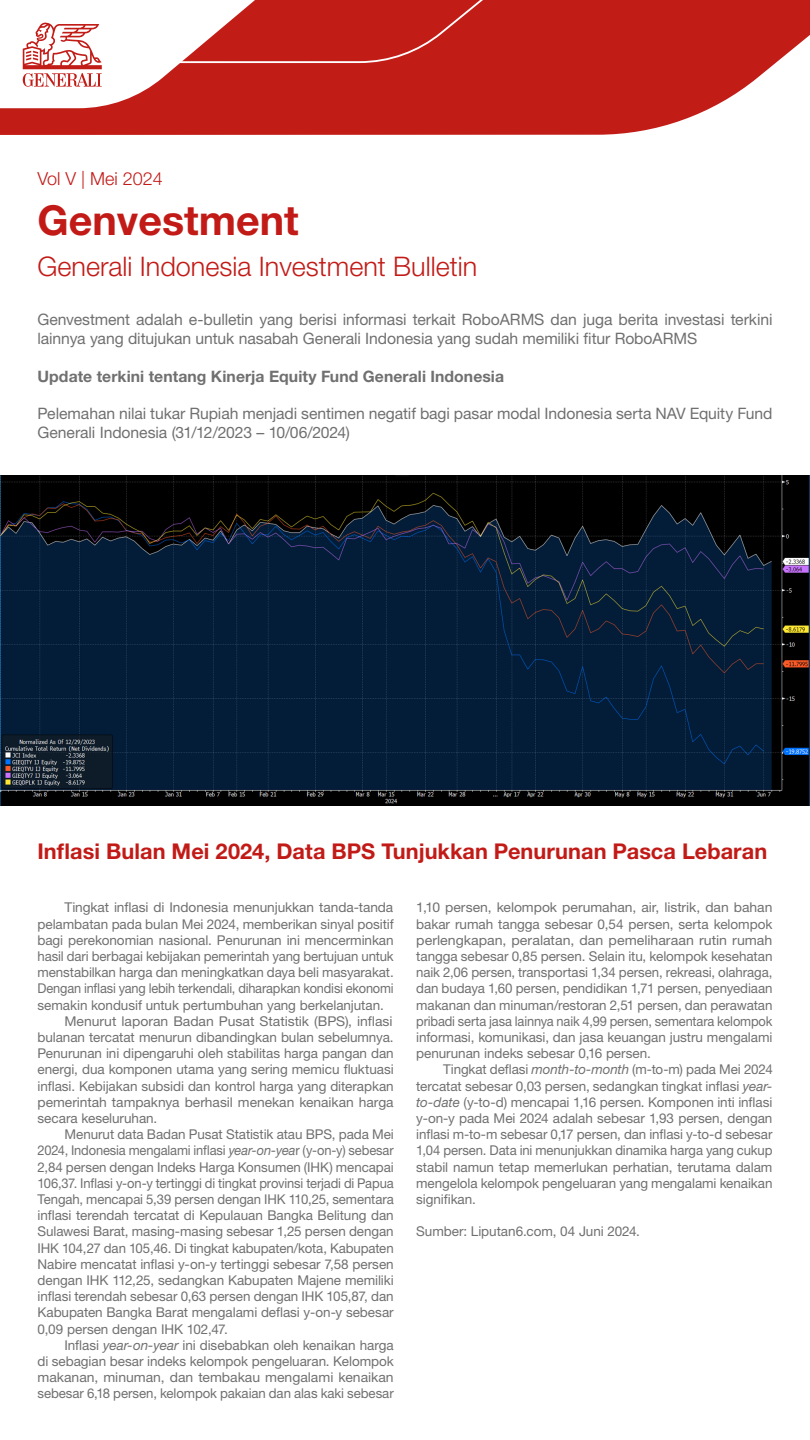
<style>
.page{position:relative;width:810px;height:1440px;background:#fff}
.page>*{position:absolute;margin:0;border:0;box-sizing:border-box;transform-origin:0 0}
.t1{font:700 41.25px "Helvetica Neue LT Std";color:#c21b17}
.t2{font:300 27px "Helvetica Neue LT Std";color:#c21b17}
.t3{font:700 21.75px "Helvetica Neue LT Std";color:#c21b17}
.t4{font:300 18px "Helvetica Neue LT Std";color:#c21b17}
.t5{font:15.75px/18.9px "Helvetica Neue LT Std";letter-spacing:-.005em;color:#707070}
.t6{font:700 15.75px "Helvetica Neue LT Std";letter-spacing:.005em;color:#707070}
.t7{font:13.5px/16.2px "Helvetica Neue LT Std";letter-spacing:-.005em;color:#707070;text-align:justify}
.s1{font-style:italic}
</style>
<div class="page">
<svg style="left:0;top:0;width:810px;height:135px;fill:#c21c17"></svg>
<svg style="left:0;top:0;width:626px;height:108px"></svg>
<img style="left:0;top:476px;width:810px;height:330px">
<p class="t4" style="left:38px;top:168px;width:127px">Vol V | Mei 2024</p>
<p class="t1" style="left:38px;top:195px;width:263px">Genvestment</p>
<p class="t2" style="left:38px;top:250px;width:441px">Generali Indonesia Investment Bulletin</p>
<p class="t5" style="left:38px;top:310px;width:737px">Genvestment adalah e-bulletin yang berisi informasi terkait RoboARMS dan juga berita investasi terkini lainnya yang ditujukan untuk nasabah Generali Indonesia yang sudah memiliki fitur RoboARMS</p>
<p class="t6" style="left:38px;top:366px;width:468px">Update terkini tentang Kinerja Equity Fund Generali Indonesia</p>
<p class="t5" style="left:38px;top:404px;width:737px">Pelemahan nilai tukar Rupiah menjadi sentimen negatif bagi pasar modal Indonesia serta NAV Equity Fund<br>Generali Indonesia (31/12/2023 – 10/06/2024)</p>
<p class="t3" style="left:38px;top:838px;width:731px">Inflasi Bulan Mei 2024, Data BPS Tunjukkan Penurunan Pasca Lebaran</p>
<p class="t7" style="left:38px;top:899px;width:358px;text-indent:27px">Tingkat inflasi di Indonesia menunjukkan tanda-tanda pelambatan pada bulan Mei 2024, memberikan sinyal positif bagi perekonomian nasional. Penurunan ini mencerminkan hasil dari berbagai kebijakan pemerintah yang bertujuan untuk menstabilkan harga dan meningkatkan daya beli masyarakat.<br>Dengan inflasi yang lebih terkendali, diharapkan kondisi ekonomi semakin kondusif untuk pertumbuhan yang berkelanjutan.</p>
<p class="t7" style="left:38px;top:1013px;width:358px;text-indent:27px">Menurut laporan Badan Pusat Statistik (BPS), inflasi bulanan tercatat menurun dibandingkan bulan sebelumnya.<br>Penurunan ini dipengaruhi oleh stabilitas harga pangan dan energi, dua komponen utama yang sering memicu fluktuasi inflasi. Kebijakan subsidi dan kontrol harga yang diterapkan pemerintah tampaknya berhasil menekan kenaikan harga secara keseluruhan.</p>
<p class="t7" style="left:38px;top:1126px;width:358px;text-indent:27px">Menurut data Badan Pusat Statistik atau BPS, pada Mei 2024, Indonesia mengalami inflasi <span class="s1">year-on-yea</span>r (y-on-y) sebesar 2,84 persen dengan Indeks Harga Konsumen (IHK) mencapai 106,37. Inflasi y-on-y tertinggi di tingkat provinsi terjadi di Papua Tengah, mencapai 5,39 persen dengan IHK 110,25, sementara inflasi terendah tercatat di Kepulauan Bangka Belitung dan Sulawesi Barat, masing-masing sebesar 1,25 persen dengan IHK 104,27 dan 105,46. Di tingkat kabupaten/kota, Kabupaten Nabire mencatat inflasi y-on-y tertinggi sebesar 7,58 persen dengan IHK 112,25, sedangkan Kabupaten Majene memiliki inflasi terendah sebesar 0,63 persen dengan IHK 105,87, dan Kabupaten Bangka Barat mengalami deflasi y-on-y sebesar 0,09 persen dengan IHK 102,47.</p>
<p class="t7" style="left:38px;top:1337px;width:358px;text-indent:27px">Inflasi <span class="s1">year-on-year</span> ini disebabkan oleh kenaikan harga di sebagian besar indeks kelompok pengeluaran. Kelompok makanan, minuman, dan tembakau mengalami kenaikan sebesar 6,18 persen, kelompok pakaian dan alas kaki sebesar</p>
<p class="t7" style="left:416px;top:899px;width:358px">1,10 persen, kelompok perumahan, air, listrik, dan bahan bakar rumah tangga sebesar 0,54 persen, serta kelompok perlengkapan, peralatan, dan pemeliharaan rutin rumah tangga sebesar 0,85 persen. Selain itu, kelompok kesehatan naik 2,06 persen, transportasi 1,34 persen, rekreasi, olahraga, dan budaya 1,60 persen, pendidikan 1,71 persen, penyediaan makanan dan minuman/restoran 2,51 persen, dan perawatan pribadi serta jasa lainnya naik 4,99 persen, sementara kelompok informasi, komunikasi, dan jasa keuangan justru mengalami penurunan indeks sebesar 0,16 persen.</p>
<p class="t7" style="left:416px;top:1061px;width:358px;text-indent:27px">Tingkat deflasi <span class="s1">month-to-month</span> (m-to-m) pada Mei 2024 tercatat sebesar 0,03 persen, sedangkan tingkat inflasi <span class="s1">year&shy;to-date</span> (y-to-d) mencapai 1,16 persen. Komponen inti inflasi y-on-y pada Mei 2024 adalah sebesar 1,93 persen, dengan inflasi m-to-m sebesar 0,17 persen, dan inflasi y-to-d sebesar 1,04 persen. Data ini menunjukkan dinamika harga yang cukup stabil namun tetap memerlukan perhatian, terutama dalam mengelola kelompok pengeluaran yang mengalami kenaikan signifikan.</p>
<p class="t7" style="left:416px;top:1223px;width:225px">Sumber: Liputan6.com, 04 Juni 2024.</p>
</div>
